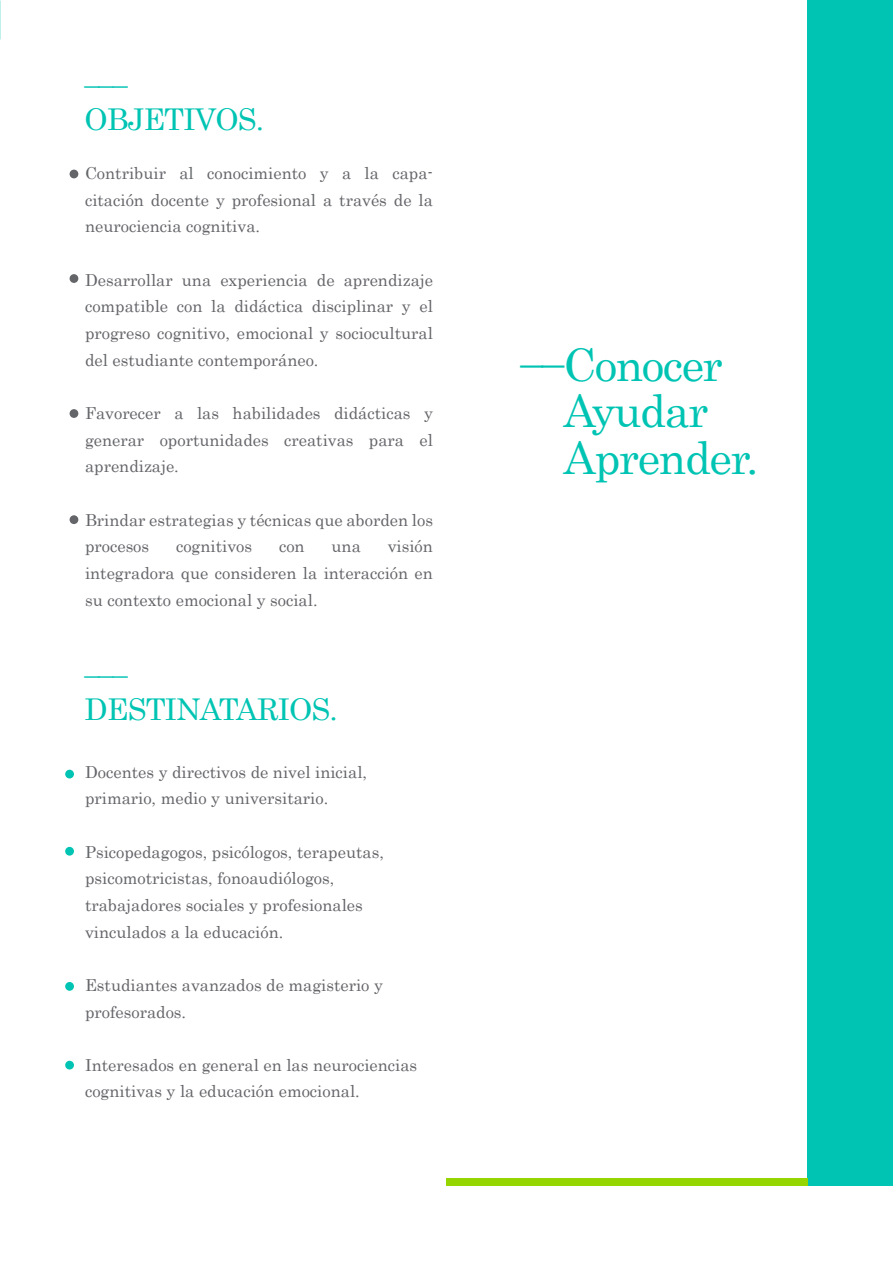
<style>
.page{position:relative;width:893px;height:1263px;background:#fff}
.page>*{position:absolute;margin:0;border:0;box-sizing:border-box;transform-origin:0 0}
.t1{font:45px/46.5px "Century";letter-spacing:-.03em;color:#00c4b3}
.t2{font:30px/46.5px "Century";letter-spacing:-.03em;color:#00c4b3}
.t3{font:16.5px/26.7px "Century";color:#646569}
</style>
<div class="page">
<div style="left:808px;top:1178px;width:85px;height:7px;background:#00c4b3"></div>
<div style="left:446px;top:1178px;width:362px;height:7px;background:#95d600"></div>
<div style="left:808px;top:0;width:85px;height:1178px;background:#00c4b3"></div>
<div style="left:70px;top:170px;width:8px;height:8px;background:#646569;border-radius:50%"></div>
<div style="left:70px;top:274px;width:8px;height:9px;background:#646569;border-radius:50%"></div>
<div style="left:70px;top:409px;width:8px;height:9px;background:#646569;border-radius:50%"></div>
<div style="left:70px;top:515px;width:8px;height:9px;background:#646569;border-radius:50%"></div>
<div style="left:65px;top:770px;width:9px;height:8px;background:#00c4b3;border-radius:50%"></div>
<div style="left:65px;top:847px;width:9px;height:9px;background:#00c4b3;border-radius:50%"></div>
<div style="left:65px;top:982px;width:9px;height:9px;background:#00c4b3;border-radius:50%"></div>
<div style="left:65px;top:1061px;width:9px;height:8px;background:#00c4b3;border-radius:50%"></div>
<h2 class="t2" style="left:85px;top:47px;width:181px">___<br>OBJETIVOS.</h2>
<p class="t3" style="left:85px;top:158px;width:349px;text-align:justify">Contribuir al conocimiento y a la capa&shy;citación docente y profesional a través de la neurociencia cognitiva.</p>
<p class="t3" style="left:85px;top:265px;width:349px;text-align:justify">Desarrollar una experiencia de aprendizaje compatible con la didáctica disciplinar y el progreso cognitivo, emocional y sociocultural del estudiante contemporáneo.</p>
<p class="t3" style="left:85px;top:398px;width:349px;text-align:justify">Favorecer a las habilidades didácticas y generar oportunidades creativas para el aprendizaje.</p>
<p class="t3" style="left:85px;top:505px;width:349px">Brindar estrategias y técnicas que aborden los procesos</p>
<p class="t3" style="left:85px;top:531px;width:349px;text-align:justify;text-indent:303px">visión integradora que consideren la interacción en su contexto emocional y social.</p>
<p class="t3" style="left:176px;top:531px;width:78px">cognitivos</p>
<p class="t3" style="left:279px;top:531px;width:27px">con</p>
<p class="t3" style="left:332px;top:531px;width:31px">una</p>
<h2 class="t2" style="left:85px;top:637px;width:255px">___<br>DESTINATARIOS.</h2>
<p class="t3" style="left:85px;top:757px;width:284px">Docentes y directivos de nivel inicial, primario, medio y universitario.</p>
<p class="t3" style="left:85px;top:837px;width:300px">Psicopedagogos, psicólogos, terapeutas, psicomotricistas, fonoaudiólogos, trabajadores sociales y profesionales vinculados a la educación.</p>
<p class="t3" style="left:85px;top:970px;width:299px">Estudiantes avanzados de magisterio y profesorados.</p>
<p class="t3" style="left:85px;top:1050px;width:334px">Interesados en general en las neurociencias cognitivas y la educación emocional.</p>
<h1 class="t1" style="left:563px;top:338px;width:196px;text-indent:-43px">__Conocer<br>Ayudar<br>Aprender.</h1>
</div>
